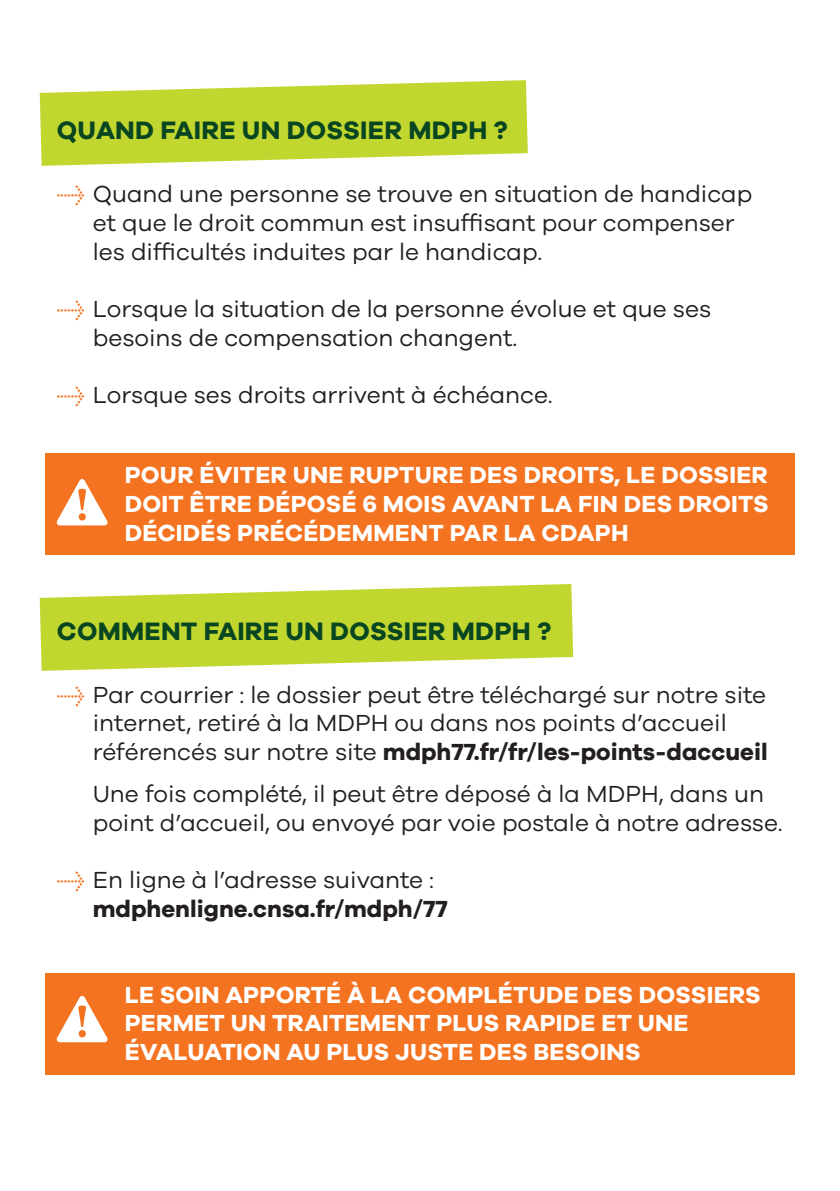
<style>
.page{position:relative;width:840px;height:1191px;background:#fff}
.page>*{position:absolute;margin:0;border:0;box-sizing:border-box;transform-origin:0 0}
.titre_2{font:700 26px "Galano Grotesque";letter-spacing:.01em;color:#084521}
.t1{font:24px/28.8px "Galano Grotesque";color:#231f20}
.attention{font:700 24px/28.8px "Galano Grotesque";letter-spacing:.01em;color:#fff;text-align:justify}
.t2{font:700 24px/28.8px "Galano Grotesque";color:#231f20}
.s1{font-family:"Meta Pro Norm";color:#f47321}
.s2{font-weight:700}
.s3{font-family:"Meta Pro Norm";font-weight:400;color:#f47321}
.s4{font-weight:400}
</style>
<div class="page">
<svg style="left:40px;top:80px;width:487px;height:86px;fill:#c1d72f"></svg>
<svg style="left:40px;top:584px;width:533px;height:87px;fill:#c1d72f"></svg>
<div style="left:45px;top:453px;width:749px;height:101px;background:#f47321"></div>
<div style="left:45px;top:973px;width:749px;height:101px;background:#f47321"></div>
<svg style="left:56px;top:479px;width:52px;height:46px"></svg>
<svg style="left:56px;top:995px;width:52px;height:47px"></svg>
<p class="titre_2" style="left:57px;top:115px;width:452px">QUAND FAIRE UN DOSSIER MDPH ?</p>
<p class="t1" style="left:93px;top:179px;width:660px;text-indent:-36px"><span class="s1">→</span> Quand une personne se trouve en situation de handicap et que le droit commun est insuffisant pour compenser les difficultés induites par le handicap.</p>
<p class="t1" style="left:93px;top:294px;width:619px;text-indent:-36px"><span class="s1">→</span> Lorsque la situation de la personne évolue et que ses besoins de compensation changent.</p>
<p class="t1" style="left:57px;top:380px;width:497px"><span class="s1">→</span> Lorsque ses droits arrivent à échéance.</p>
<p class="attention" style="left:125px;top:459px;width:645px">POUR ÉVITER UNE RUPTURE DES DROITS, LE DOSSIER DOIT ÊTRE DÉPOSÉ 6 MOIS AVANT LA FIN DES DROITS DÉCIDÉS PRÉCÉDEMMENT PAR LA CDAPH</p>
<p class="titre_2" style="left:57px;top:615px;width:495px">COMMENT FAIRE UN DOSSIER MDPH ?</p>
<p class="t1" style="left:93px;top:679px;width:676px;text-indent:-36px"><span class="s1">→</span> Par courrier : le dossier peut être téléchargé sur notre site internet, retiré à la MDPH ou dans nos points d’accueil référencés sur notre site <span class="s2">mdph77.fr/fr/les-points-daccueil</span></p>
<p class="t1" style="left:93px;top:779px;width:691px">Une fois complété, il peut être déposé à la MDPH, dans un point d’accueil, ou envoyé par voie postale à notre adresse.</p>
<p class="t2" style="left:93px;top:865px;width:356px;text-indent:-36px"><span class="s3">→</span> <span class="s4">En ligne à l’adresse suivante : </span>mdphenligne.cnsa.fr/mdph/77</p>
<p class="attention" style="left:125px;top:979px;width:637px;text-align:left">LE SOIN APPORTÉ À LA COMPLÉTUDE DES DOSSIERS<br>PERMET UN TRAITEMENT PLUS RAPIDE ET UNE<br>ÉVALUATION AU PLUS JUSTE DES BESOINS</p>
</div>
